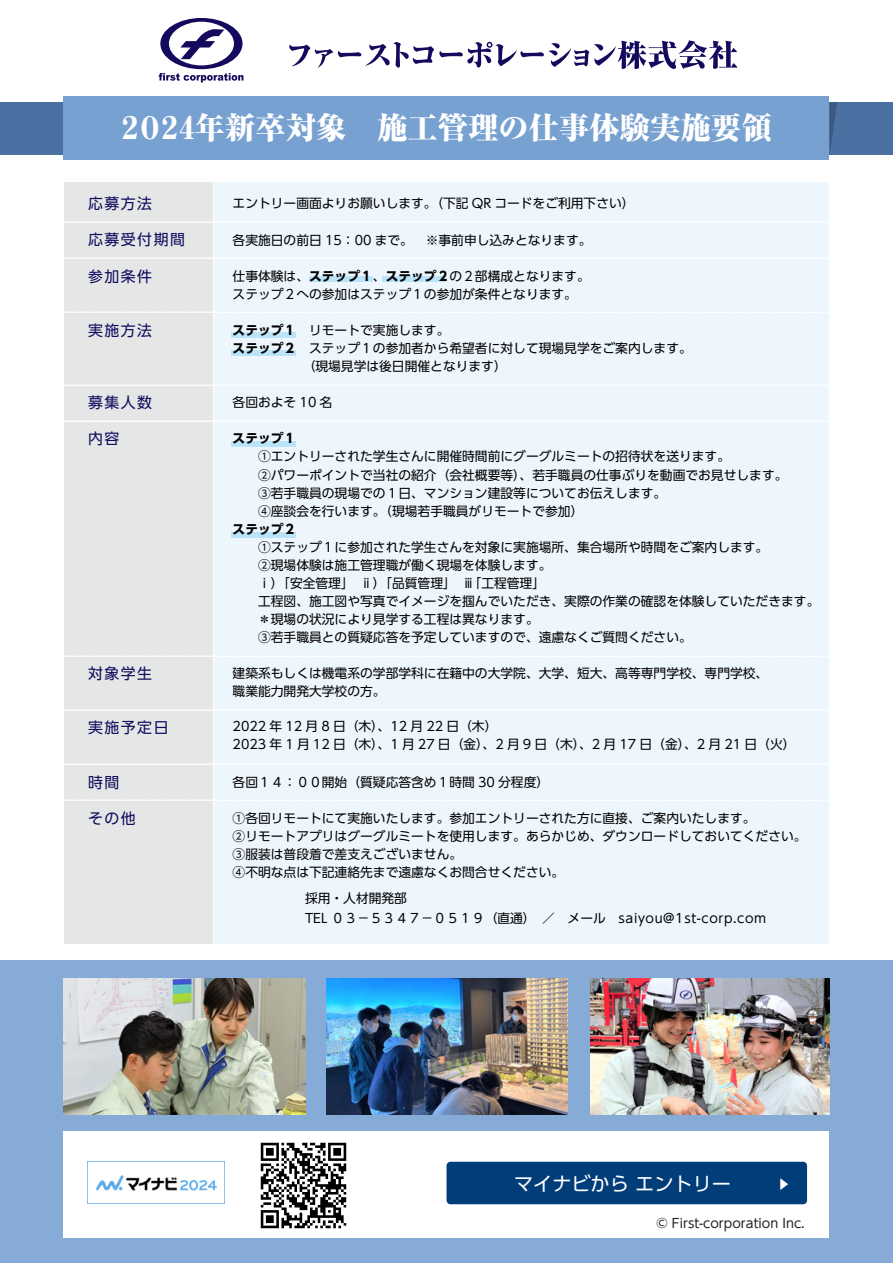
<style>
.page{position:relative;width:893px;height:1263px;background:#fff}
.page>*{position:absolute;margin:0;border:0;box-sizing:border-box;transform-origin:0 0}
.t1{font:800 expanded 30.45px "Ryumin Pr 5";color:#fff}
.t2{font:19.2px "UD Shin Go Pro";color:#fff}
.t3{font:14.85px "UD Shin Go Pro";letter-spacing:.1em;color:#130a5d}
.t4{font:12.75px/18.1px "UD Shin Go Pro";color:#000}
.t5{font:12.75px "UD Shin Go Pro";color:#251e1c}
.t6{font:700 12.75px "UD Shin Go Pro";color:#000}
.t7{font:12.75px "UD Shin Go Pro";color:#fff}
.s1{font-weight:700}
</style>
<div class="page">
<div style="left:0;top:102px;width:893px;height:53px;background:#4b70a2"></div>
<svg style="left:830px;top:102px;width:7px;height:49px"></svg>
<div style="left:64px;top:96px;width:765px;height:63px;background:#77a1d1"></div>
<div style="left:0;top:961px;width:893px;height:302px;background:#85abd6"></div>
<div style="left:64px;top:183px;width:149px;height:761px;background:#e5e6e6"></div>
<div style="left:215px;top:183px;width:614px;height:761px;background:#eef6fd"></div>
<div style="left:64px;top:1131px;width:765px;height:106px;background:#fff"></div>
<div style="left:447px;top:1162px;width:360px;height:42px;background:#003d79;border-radius:4px"></div>
<img style="left:87px;top:1161px;width:138px;height:43px">
<img style="left:260px;top:1142px;width:87px;height:87px">
<img style="left:64px;top:978px;width:241px;height:136px">
<img style="left:327px;top:978px;width:241px;height:136px">
<img style="left:590px;top:978px;width:239px;height:136px">
<div style="left:309px;top:276px;width:64px;height:6px;background:#b9e4f9"></div>
<div style="left:231px;top:332px;width:65px;height:5px;background:#b9e4f9"></div>
<div style="left:231px;top:350px;width:65px;height:5px;background:#b9e4f9"></div>
<div style="left:231px;top:441px;width:65px;height:5px;background:#b9e4f9"></div>
<div style="left:231px;top:532px;width:65px;height:6px;background:#b9e4f9"></div>
<div style="left:382px;top:276px;width:64px;height:6px;background:#b9e4f9"></div>
<svg style="left:159px;top:18px;width:84px;height:65px"></svg>
<svg style="left:289px;top:40px;width:448px;height:29px"></svg>
<h1 class="t1" style="left:115px;top:104px;width:658px">２０２4年新卒対象　施工管理の仕事体験実施要領</h1>
<p class="t3" style="left:88px;top:192px;width:65px">応募方法</p>
<p class="t3" style="left:88px;top:228px;width:98px">応募受付期間</p>
<p class="t3" style="left:88px;top:264px;width:65px">参加条件</p>
<p class="t3" style="left:88px;top:318px;width:65px">実施方法</p>
<p class="t3" style="left:88px;top:390px;width:65px">募集人数</p>
<p class="t3" style="left:88px;top:426px;width:33px">内容</p>
<p class="t3" style="left:88px;top:661px;width:65px">対象学生</p>
<p class="t3" style="left:88px;top:716px;width:82px">実施予定日</p>
<p class="t3" style="left:88px;top:770px;width:33px">時間</p>
<p class="t3" style="left:88px;top:806px;width:49px">その他</p>
<p class="t4" style="left:233px;top:194px;width:404px">エントリー画面よりお願いします。（下記 QR コードをご利用下さい）</p>
<p class="t4" style="left:233px;top:230px;width:360px">各実施日の前日 15：00 まで。　※事前申し込みとなります。</p>
<p class="t4" style="left:233px;top:266px;width:359px">仕事体験は、<span class="s1">ステップ１</span>、<span class="s1">ステップ２</span>の２部構成となります。ステップ２への参加はステップ１の参加が条件となります。</p>
<p class="t4" style="left:233px;top:321px;width:218px"><span class="s1">ステップ１</span>　リモートで実施します。</p>
<p class="t4" style="left:233px;top:339px;width:461px"><span class="s1">ステップ２</span>　ステップ１の参加者から希望者に対して現場見学をご案内します。</p>
<p class="t4" style="left:303px;top:357px;width:206px">（現場見学は後日開催となります）</p>
<p class="t4" style="left:233px;top:393px;width:101px">各回およそ 10 名</p>
<p class="t6" style="left:233px;top:428px;width:65px">ステップ１</p>
<p class="t4" style="left:258px;top:447px;width:531px">①エントリーされた学生さんに開催時間前にグーグルミートの招待状を送ります。<br>②パワーポイントで当社の紹介（会社概要等）、若手職員の仕事ぶりを動画でお見せします。③若手職員の現場での１日、マンション建設等についてお伝えします。<br>④座談会を行います。（現場若手職員がリモートで参加）</p>
<p class="t6" style="left:233px;top:518px;width:65px">ステップ２</p>
<p class="t4" style="left:258px;top:537px;width:563px">①ステップ１に参加された学生さんを対象に実施場所、集合場所や時間をご案内します。<br>②現場体験は施工管理職が働く現場を体験します。<br>ⅰ）「安全管理」　ⅱ）「品質管理」　ⅲ「工程管理」<br>工程図、施工図や写真でイメージを掴んでいただき、実際の作業の確認を体験していただきます。＊現場の状況により見学する工程は異なります。<br>③若手職員との質疑応答を予定していますので、遠慮なくご質問ください。</p>
<p class="t4" style="left:233px;top:664px;width:537px">建築系もしくは機電系の学部学科に在籍中の大学院、大学、短大、高等専門学校、専門学校、職業能力開発大学校の方。</p>
<p class="t4" style="left:233px;top:717px;width:564px">2022 年 12 月 8 日（木）、12 月 22 日（木）<br>2023 年 1 月 12 日（木）、1 月 27 日（金）、2 月 9 日（木）、2 月 17 日（金）、2 月 21 日（火）</p>
<p class="t4" style="left:233px;top:772px;width:318px">各回１４：００開始（質疑応答含め１時間 30 分程度）</p>
<p class="t4" style="left:233px;top:809px;width:576px">①各回リモートにて実施いたします。参加エントリーされた方に直接、ご案内いたします。<br>②リモートアプリはグーグルミートを使用します。あらかじめ、ダウンロードしておいてください。③服装は普段着で差支えございません。<br>④不明な点は下記連絡先まで遠慮なくお問合せください。</p>
<p class="t4" style="left:305px;top:887px;width:463px;line-height:20.2px">採用・人材開発部<br>TEL ０３－５３４７－０５１９（直通）　／　メール　saiyou@1st-corp.com</p>
<h2 class="t2" style="left:514px;top:1168px;width:218px">マイナビから エントリー</h2>
<p class="t7" style="left:777px;top:1174px;width:14px">▶</p>
<p class="t5" style="left:657px;top:1212px;width:150px">© First-corporation Inc.</p>
</div>
